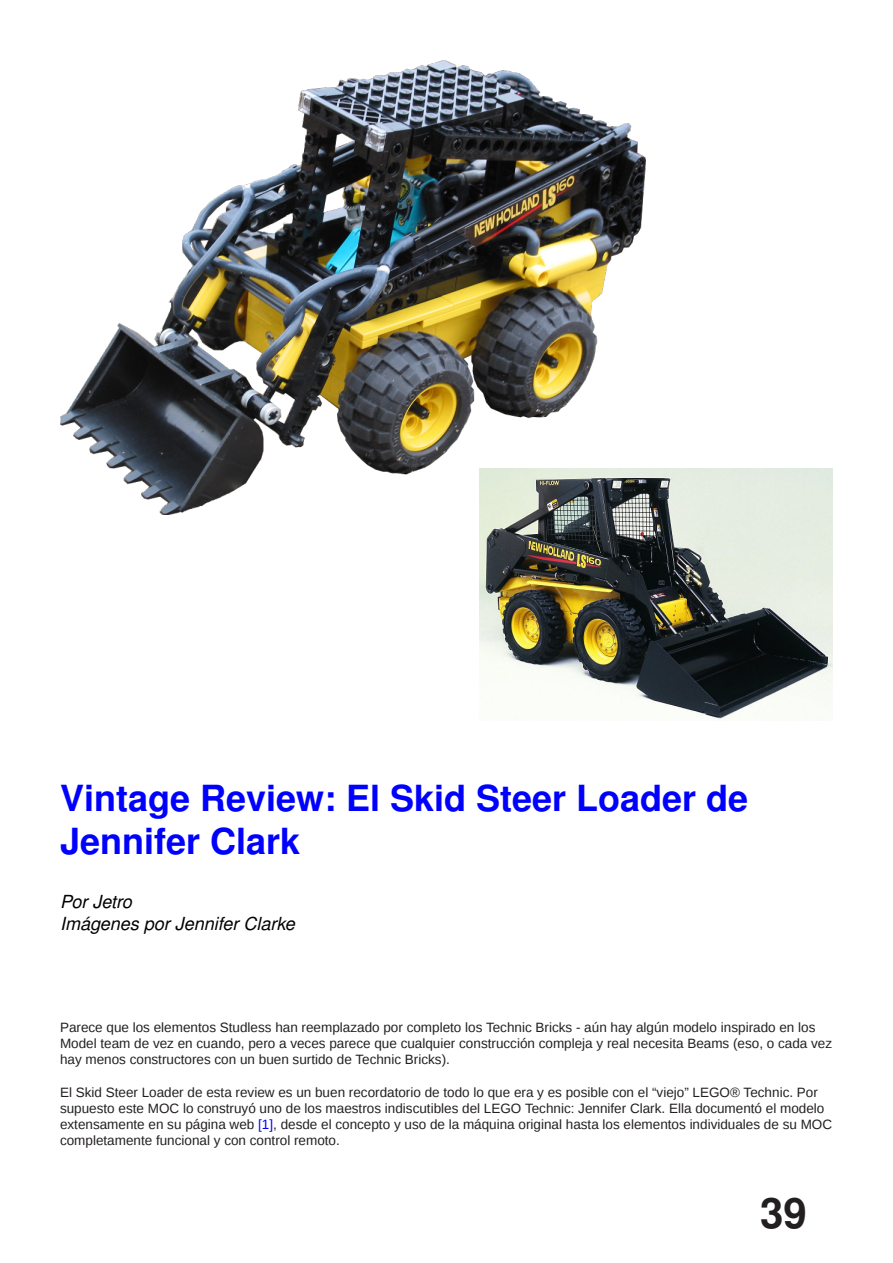
<style>
.page{position:relative;width:893px;height:1263px;background:#fff}
.page>*{position:absolute;margin:0;border:0;box-sizing:border-box;transform-origin:0 0}
.t1{font:700 42px "Free Sans";color:#231f20}
.t2{font:700 36px/43.2px "Free Sans";color:#00f}
.t3{font:italic 18px/21.6px "Free Sans";color:#000}
.t4{font:13.5px/16.2px "Liberation Sans";color:#231f20}
.s1{color:#00f}
</style>
<div class="page">
<img style="left:60px;top:60px;width:585px;height:454px">
<img style="left:479px;top:468px;width:354px;height:252px">
<h2 class="t2" style="left:60px;top:779px;width:690px">Vintage Review: El Skid Steer Loader de<br>Jennifer Clark</h2>
<h3 class="t3" style="left:60px;top:892px;width:236px">Por Jetro<br>Imágenes por Jennifer Clarke</h3>
<p class="t4" style="left:60px;top:1019px;width:774px">Parece que los elementos Studless han reemplazado por completo los Technic Bricks - aún hay algún modelo inspirado en los<br>Model team de vez en cuando, pero a veces parece que cualquier construcción compleja y real necesita Beams (eso, o cada vez hay menos constructores con un buen surtido de Technic Bricks).</p>
<p class="t4" style="left:60px;top:1084px;width:774px">El Skid Steer Loader de esta review es un buen recordatorio de todo lo que era y es posible con el “viejo” LEGO® Technic. Por supuesto este MOC lo construyó uno de los maestros indiscutibles del LEGO Technic: Jennifer Clark. Ella documentó el modelo extensamente en su página web <span class="s1">[1]</span>, desde el concepto y uso de la máquina original hasta los elementos individuales de su MOC completamente funcional y con control remoto.</p>
<h1 class="t1" style="left:760px;top:1194px;width:48px">39</h1>
</div>
